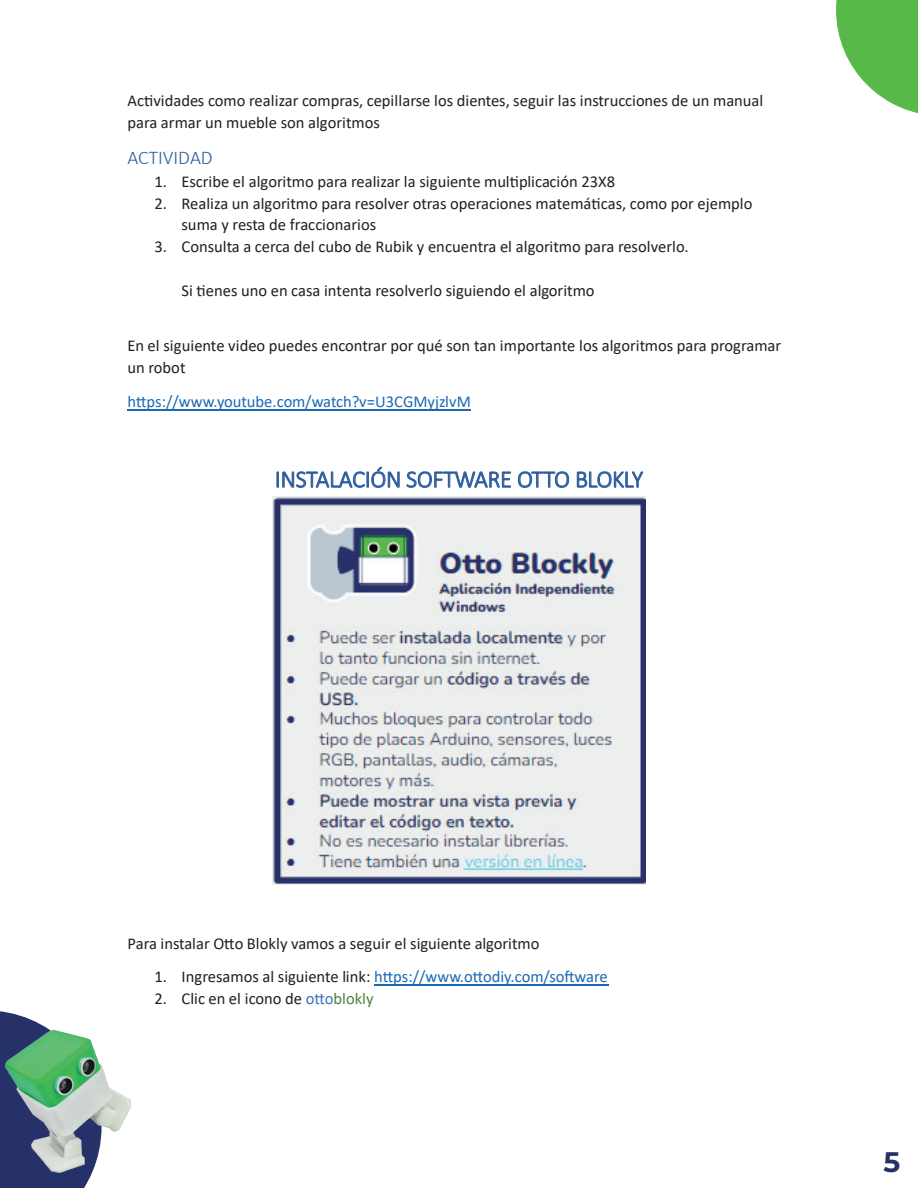
<style>
.page{position:relative;width:918px;height:1188px;background:#fff}
.page>*{position:absolute;margin:0;border:0;box-sizing:border-box;transform-origin:0 0}
.t1{font:700 28.2px "Montserrat";color:#263069}
.t2{font:300 24.15px "Calibri";letter-spacing:-.01em;color:#2c5c9d}
.t3{font:300 19.5px "Calibri";color:#2c5c9d}
.t4{font:16.5px/22.4px "Calibri";color:#231f20}
.t5{font:16.5px "Calibri";letter-spacing:-.005em;color:#1b69b4}
.s1{color:#231f20}
.s2{color:#3e73b9}
.s3{color:#51823f}
</style>
<div class="page">
<hr style="left:127px;top:409px;width:344px;height:1px;background:#1b69b4">
<svg style="left:276px;top:467px;width:124px;height:21px"></svg>
<svg style="left:406px;top:471px;width:105px;height:17px"></svg>
<svg style="left:518px;top:471px;width:51px;height:17px"></svg>
<svg style="left:576px;top:471px;width:68px;height:17px"></svg>
<hr style="left:374px;top:984px;width:234px;height:1px;background:#1b69b4">
<img style="left:272px;top:496px;width:374px;height:389px">
<svg style="left:836px;top:0;width:82px;height:113px"></svg>
<svg style="left:0;top:1011px;width:91px;height:177px"></svg>
<img style="left:0;top:1028px;width:131px;height:147px">
<p class="t4" style="left:127px;top:89px;width:637px">Actividades como realizar compras, cepillarse los dientes, seguir las instrucciones de un manual para armar un mueble son algoritmos</p>
<p class="t3" style="left:127px;top:145px;width:87px">ACTIVIDAD</p>
<p class="t4" style="left:155px;top:170px;width:462px">1. Escribe el algoritmo para realizar la siguiente multiplicación 23X8</p>
<p class="t4" style="left:182px;top:192px;width:573px;line-height:21.6px;text-indent:-27px">2. Realiza un algoritmo para resolver otras operaciones matemáticas, como por ejemplo suma y resta de fraccionarios</p>
<p class="t4" style="left:155px;top:235px;width:536px">3. Consulta a cerca del cubo de Rubik y encuentra el algoritmo para resolverlo.</p>
<p class="t4" style="left:182px;top:279px;width:415px">Si tienes uno en casa intenta resolverlo siguiendo el algoritmo</p>
<p class="t4" style="left:128px;top:335px;width:655px;line-height:21.9px">En el siguiente video puedes encontrar por qué son tan importante los algoritmos para programar un robot</p>
<p class="t5" style="left:128px;top:390px;width:345px">https://www.youtube.com/watch?v=U3CGMyjzlvM</p>
<h2 class="t2" style="left:275px;top:464px;width:370px">INSTALACIÓN SOFTWARE OTTO BLOKLY</h2>
<p class="t4" style="left:127px;top:932px;width:414px">Para instalar Otto Blokly vamos a seguir el siguiente algoritmo</p>
<p class="t5" style="left:155px;top:965px;width:455px"><span class="s1">1. Ingresamos al siguiente link:</span> https://www.ottodiy.com/software</p>
<p class="t4" style="left:155px;top:987px;width:221px">2. Clic en el icono de <span class="s2">otto</span><span class="s3">blokly</span></p>
<h1 class="t1" style="left:883px;top:1141px;width:18px">5</h1>
</div>
